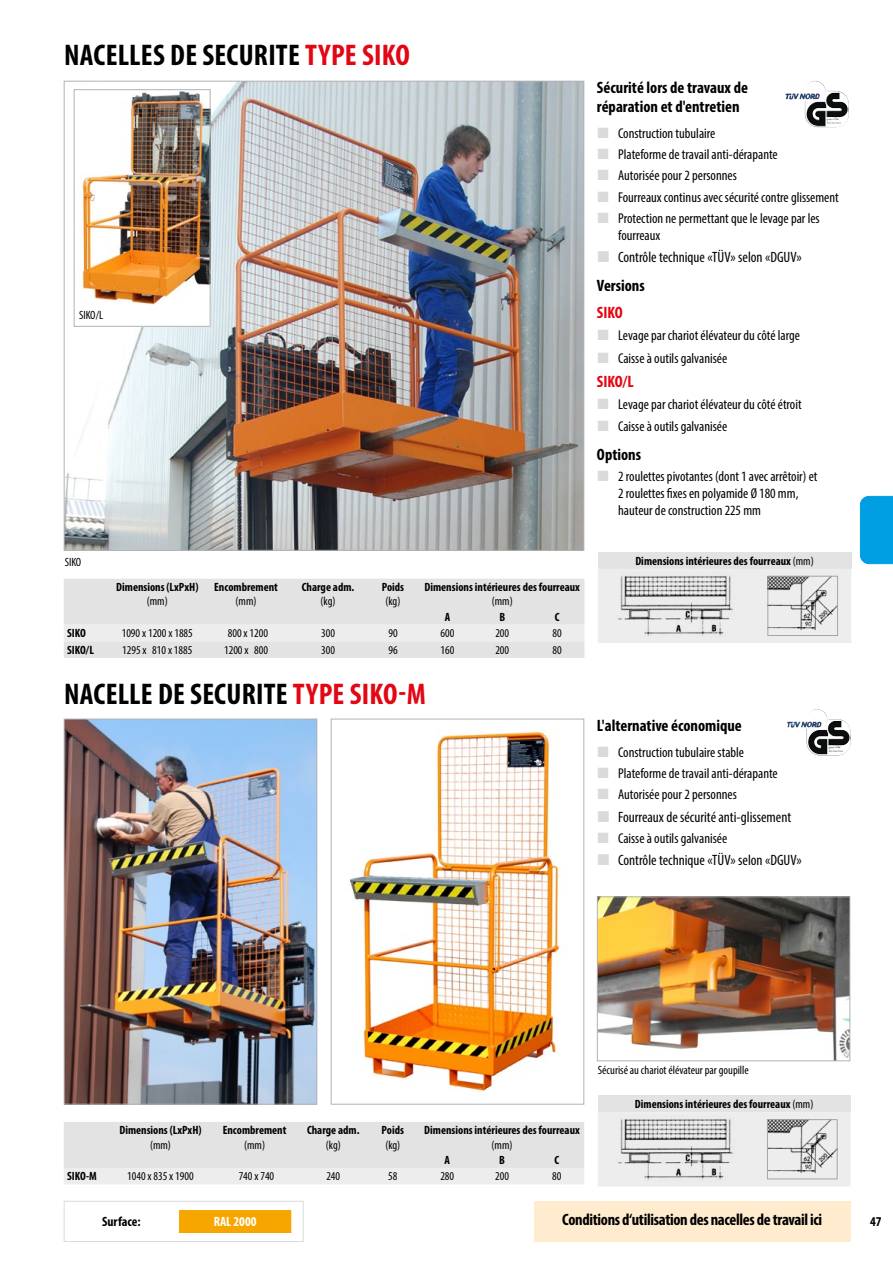
<style>
.page{position:relative;width:893px;height:1263px;background:#fff}
.page>*{position:absolute;margin:0;border:0;box-sizing:border-box;transform-origin:0 0}
.t1{font:700 condensed 30px "Myriad Pro";letter-spacing:.01em;color:#000}
.t2{font:700 condensed 16.5px/18.8px "Myriad Pro";color:#000}
.t3{font:700 condensed 16.5px "Myriad Pro";letter-spacing:-.02em;color:#000}
.t4{font:700 condensed 16.5px "Myriad Pro";color:#e30613}
.t5{font:condensed 15px "Myriad Pro";color:#000}
.t6{font:condensed 14.25px/21.3px "Myriad Pro";color:#000}
.t7{font:700 condensed 13.5px "Myriad Pro";color:#000}
.t8{font:700 condensed 13.5px "Myriad Pro";color:#fff}
.t9{font:700 condensed 12px "Myriad Pro";color:#000}
.t10{font:condensed 12px "Myriad Pro";color:#000}
.s1{color:#e30613}
.s2{font-weight:400}
</style>
<div class="page">
<div style="left:860px;top:496px;width:33px;height:68px;background:#009fe3"></div>
<img style="left:66px;top:83px;width:516px;height:466px">
<img style="left:76px;top:91px;width:132px;height:234px">
<div style="left:74px;top:89px;width:136px;height:238px;border:1px solid #b3b2b2"></div>
<img style="left:66px;top:721px;width:249px;height:381px">
<div style="left:64px;top:719px;width:253px;height:385px;border:1px solid #b3b2b2"></div>
<img style="left:350px;top:731px;width:210px;height:361px">
<div style="left:331px;top:719px;width:253px;height:385px;border:1px solid #b3b2b2"></div>
<img style="left:805px;top:81px;width:20px;height:17px">
<img style="left:807px;top:709px;width:20px;height:17px">
<div style="left:178px;top:1210px;width:114px;height:22px;background:#f7a600"></div>
<hr style="left:291px;top:1210px;width:2px;height:22px;background:#fff">
<svg style="left:178px;top:1210px;width:1px;height:23px"></svg>
<div style="left:64px;top:1201px;width:240px;height:41px;border:1px solid #dadada"></div>
<svg style="left:64px;top:579px;width:520px;height:79px;background:#e5e5e5"></svg>
<svg style="left:64px;top:1122px;width:520px;height:62px;background:#e5e5e5"></svg>
<div style="left:598px;top:552px;width:253px;height:17px;background:#e3e3e3"></div>
<div style="left:598px;top:569px;width:253px;height:74px;background:#ededed"></div>
<img style="left:615px;top:572px;width:122px;height:68px">
<img style="left:769px;top:578px;width:67px;height:56px">
<div style="left:767px;top:576px;width:71px;height:60px;border:1px solid #b3b2b2"></div>
<div style="left:598px;top:1095px;width:252px;height:17px;background:#e3e3e3"></div>
<div style="left:598px;top:1112px;width:252px;height:74px;background:#ededed"></div>
<img style="left:615px;top:1115px;width:122px;height:68px">
<img style="left:769px;top:1121px;width:66px;height:56px">
<div style="left:767px;top:1119px;width:70px;height:60px;border:1px solid #b3b2b2"></div>
<div style="left:534px;top:1202px;width:316px;height:40px;background:#ffebce"></div>
<img style="left:599px;top:898px;width:249px;height:161px">
<div style="left:597px;top:896px;width:253px;height:165px;border:1px solid #b3b2b2"></div>
<h1 class="t1" style="left:64px;top:36px;width:347px">NACELLES DE SECURITE <span class="s1">TYPE SIKO</span></h1>
<p class="t10" style="left:79px;top:307px;width:26px">SIKO/L</p>
<p class="t10" style="left:65px;top:554px;width:18px">SIKO</p>
<p class="t9" style="left:116px;top:580px;width:84px">Dimensions (LxPxH)</p>
<p class="t10" style="left:147px;top:594px;width:22px">(mm)</p>
<p class="t9" style="left:214px;top:580px;width:65px">Encombrement</p>
<p class="t10" style="left:236px;top:594px;width:22px">(mm)</p>
<p class="t9" style="left:302px;top:580px;width:54px">Charge adm.</p>
<p class="t10" style="left:320px;top:594px;width:17px">(kg)</p>
<p class="t9" style="left:382px;top:580px;width:24px">Poids</p>
<p class="t10" style="left:386px;top:594px;width:16px">(kg)</p>
<p class="t9" style="left:424px;top:580px;width:157px">Dimensions intérieures des fourreaux</p>
<p class="t10" style="left:492px;top:594px;width:22px">(mm)</p>
<p class="t9" style="left:445px;top:610px;width:7px">A</p>
<p class="t9" style="left:499px;top:610px;width:7px">B</p>
<p class="t9" style="left:555px;top:610px;width:6px">C</p>
<p class="t9" style="left:67px;top:626px;width:20px">SIKO</p>
<p class="t10" style="left:122px;top:626px;width:73px">1090 x 1200 x 1885</p>
<p class="t10" style="left:228px;top:626px;width:42px">800 x 1200</p>
<p class="t10" style="left:321px;top:626px;width:15px">300</p>
<p class="t10" style="left:388px;top:626px;width:11px">90</p>
<p class="t10" style="left:441px;top:626px;width:15px">600</p>
<p class="t10" style="left:495px;top:626px;width:15px">200</p>
<p class="t10" style="left:552px;top:626px;width:11px">80</p>
<p class="t9" style="left:67px;top:642px;width:28px">SIKO/L</p>
<p class="t10" style="left:122px;top:642px;width:72px">1295 x 810 x 1885</p>
<p class="t10" style="left:224px;top:642px;width:45px">1200 x 800</p>
<p class="t10" style="left:321px;top:642px;width:15px">300</p>
<p class="t10" style="left:388px;top:642px;width:11px">96</p>
<p class="t10" style="left:441px;top:642px;width:15px">160</p>
<p class="t10" style="left:495px;top:642px;width:15px">200</p>
<p class="t10" style="left:552px;top:642px;width:11px">80</p>
<h1 class="t1" style="left:64px;top:675px;width:363px">NACELLE DE SECURITE <span class="s1">TYPE SIKO-M</span></h1>
<p class="t2" style="left:597px;top:78px;width:153px">Sécurité lors de travaux de réparation et d'entretien</p>
<p class="t6" style="left:618px;top:122px;width:222px">Construction tubulaire<br>Plateforme de travail anti-dérapante<br>Autorisée pour 2 personnes<br>Fourreaux continus avec sécurité contre glissement Protection ne permettant que le levage par les</p>
<p class="t6" style="left:618px;top:224px;width:44px">fourreaux</p>
<p class="t5" style="left:618px;top:248px;width:185px">Contrôle technique «TÜV» selon «DGUV»</p>
<p class="t2" style="left:597px;top:275px;width:49px">Versions</p>
<p class="t4" style="left:597px;top:302px;width:27px">SIKO</p>
<p class="t6" style="left:618px;top:324px;width:183px;line-height:22.2px">Levage par chariot élévateur du côté large<br>Caisse à outils galvanisée</p>
<p class="t4" style="left:597px;top:371px;width:38px">SIKO/L</p>
<p class="t6" style="left:618px;top:393px;width:185px;line-height:22.2px">Levage par chariot élévateur du côté étroit<br>Caisse à outils galvanisée</p>
<p class="t2" style="left:597px;top:444px;width:46px">Options</p>
<p class="t6" style="left:618px;top:467px;width:201px;line-height:17.1px">2 roulettes pivotantes (dont 1 avec arrêtoir) et<br>2 roulettes fixes en polyamide Ø 180 mm, hauteur de construction 225 mm</p>
<p class="t9" style="left:635px;top:553px;width:180px">Dimensions intérieures des fourreaux <span class="s2">(mm)</span></p>
<p class="t2" style="left:597px;top:716px;width:146px">L'alternative économique</p>
<p class="t6" style="left:618px;top:741px;width:161px">Construction tubulaire stable<br>Plateforme de travail anti-dérapante<br>Autorisée pour 2 personnes</p>
<p class="t5" style="left:618px;top:807px;width:174px">Fourreaux de sécurité anti-glissement</p>
<p class="t6" style="left:618px;top:827px;width:110px">Caisse à outils galvanisée</p>
<p class="t5" style="left:618px;top:851px;width:185px">Contrôle technique «TÜV» selon «DGUV»</p>
<p class="t9" style="left:119px;top:1123px;width:84px">Dimensions (LxPxH)</p>
<p class="t10" style="left:150px;top:1137px;width:22px">(mm)</p>
<p class="t9" style="left:223px;top:1123px;width:65px">Encombrement</p>
<p class="t10" style="left:244px;top:1137px;width:22px">(mm)</p>
<p class="t9" style="left:307px;top:1123px;width:54px">Charge adm.</p>
<p class="t10" style="left:326px;top:1137px;width:17px">(kg)</p>
<p class="t9" style="left:382px;top:1123px;width:24px">Poids</p>
<p class="t10" style="left:385px;top:1137px;width:16px">(kg)</p>
<p class="t9" style="left:424px;top:1123px;width:157px">Dimensions intérieures des fourreaux</p>
<p class="t10" style="left:492px;top:1137px;width:22px">(mm)</p>
<p class="t9" style="left:444px;top:1153px;width:7px">A</p>
<p class="t9" style="left:499px;top:1153px;width:7px">B</p>
<p class="t9" style="left:554px;top:1153px;width:6px">C</p>
<p class="t9" style="left:67px;top:1169px;width:31px">SIKO-M</p>
<p class="t10" style="left:127px;top:1169px;width:68px">1040 x 835 x 1900</p>
<p class="t10" style="left:239px;top:1169px;width:37px">740 x 740</p>
<p class="t10" style="left:326px;top:1169px;width:15px">240</p>
<p class="t10" style="left:388px;top:1169px;width:11px">58</p>
<p class="t10" style="left:440px;top:1169px;width:15px">280</p>
<p class="t10" style="left:495px;top:1169px;width:15px">200</p>
<p class="t10" style="left:552px;top:1169px;width:11px">80</p>
<p class="t10" style="left:598px;top:1062px;width:153px">Sécurisé au chariot élévateur par goupille</p>
<p class="t9" style="left:635px;top:1096px;width:180px">Dimensions intérieures des fourreaux <span class="s2">(mm)</span></p>
<p class="t3" style="left:562px;top:1209px;width:261px">Conditions d‘utilisation des nacelles de travail ici</p>
<p class="t7" style="left:102px;top:1213px;width:40px">Surface:</p>
<p class="t8" style="left:214px;top:1213px;width:44px">RAL 2000</p>
<p class="t7" style="left:870px;top:1213px;width:13px">47</p>
</div>
